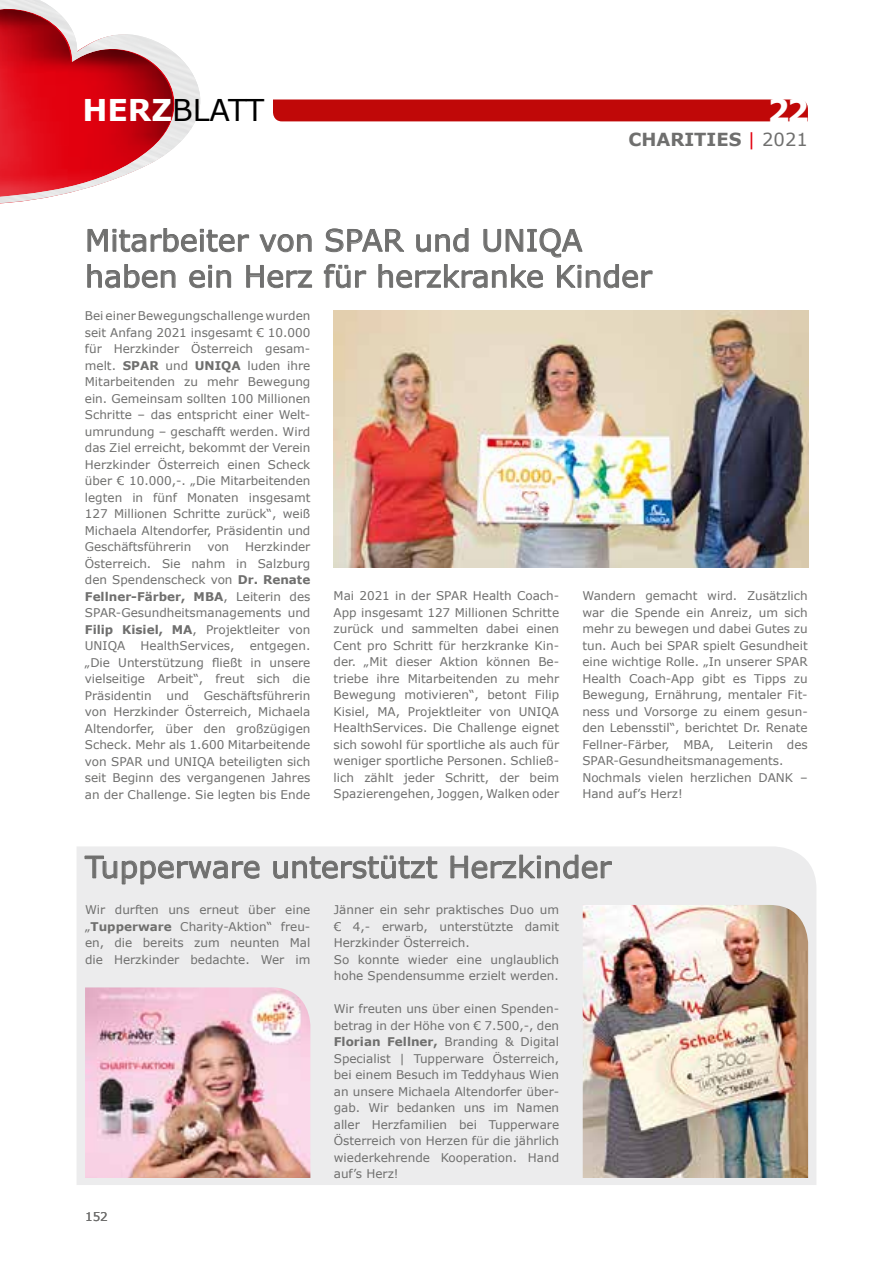
<style>
.page{position:relative;width:893px;height:1263px;background:#fff}
.page>*{position:absolute;margin:0;border:0;box-sizing:border-box;transform-origin:0 0}
.t1{font:700 31.5px "Verdana";color:#fff}
.t2{font:30px/36px "Verdana";color:#6f6f6e}
.t3{font:30px "Verdana";letter-spacing:-.015em;color:#000}
.t4{font:700 18px "Verdana";color:#6f6f6e}
.t5{font:12px/16.5px "Verdana";color:#6f6f6e}
.s1{font-weight:700;color:#fff}
.s2{font-weight:400;color:#e3000f}
.s3{font-weight:400}
.s4{font-weight:700}
</style>
<div class="page">
<div style="left:273px;top:99px;width:535px;height:22px;background:#c00808"></div>
<img style="left:0;top:0;width:201px;height:203px">
<svg style="left:88px;top:228px;width:161px;height:24px"></svg>
<svg style="left:259px;top:234px;width:52px;height:18px"></svg>
<svg style="left:326px;top:229px;width:78px;height:23px"></svg>
<svg style="left:416px;top:228px;width:52px;height:24px"></svg>
<svg style="left:484px;top:229px;width:98px;height:28px"></svg>
<svg style="left:87px;top:264px;width:88px;height:24px"></svg>
<svg style="left:189px;top:265px;width:42px;height:23px"></svg>
<svg style="left:246px;top:265px;width:66px;height:23px"></svg>
<svg style="left:324px;top:264px;width:42px;height:24px"></svg>
<svg style="left:379px;top:264px;width:164px;height:24px"></svg>
<svg style="left:557px;top:264px;width:95px;height:24px"></svg>
<img style="left:334px;top:311px;width:474px;height:256px">
<div style="left:77px;top:846px;width:739px;height:339px;background:#ececed"></div>
<svg style="left:85px;top:856px;width:174px;height:28px;background:#d4d4d5"></svg>
<svg style="left:273px;top:856px;width:164px;height:23px;background:#cecece"></svg>
<svg style="left:451px;top:855px;width:161px;height:24px;background:#d0d0d1"></svg>
<img style="left:583px;top:905px;width:225px;height:273px">
<img style="left:85px;top:987px;width:225px;height:191px">
<h2 class="t3" style="left:82px;top:91px;width:183px"><span class="s1">HERZ</span>BLATT</h2>
<h1 class="t1" style="left:768px;top:90px;width:43px">22</h1>
<h3 class="t4" style="left:628px;top:127px;width:181px">CHARITIES <span class="s2">|</span> <span class="s3">2021</span></h3>
<h2 class="t2" style="left:85px;top:223px;width:568px">Mitarbeiter von SPAR und UNIQA haben ein Herz für herzkranke Kinder</h2>
<p class="t5" style="left:85px;top:308px;width:227px">Bei einer Bewegungschallenge wurden seit Anfang 2021 insgesamt € 10.000 für Herzkinder Österreich gesam&shy;melt. <span class="s4">SPAR</span> und <span class="s4">UNIQA</span> luden ihre Mitarbeitenden zu mehr Bewegung ein. Gemeinsam sollten 100 Millionen Schritte – das entspricht einer Welt&shy;umrundung – geschafft werden. Wird das Ziel erreicht, bekommt der Verein Herzkinder Österreich einen Scheck über € 10.000,-. „Die Mitarbeitenden legten in fünf Monaten insgesamt 127 Millionen Schritte zurück“, weiß Michaela Altendorfer, Präsidentin und Geschäftsführerin</p>
<p class="t5" style="left:85px;top:539px;width:227px;text-align:justify;text-indent:160px">Herzkinder Österreich. Sie nahm in Salzburg den Spendenscheck von <span class="s4">Dr. Renate Fellner-Färber, MBA</span>, Leiterin des SPAR-Gesundheitsmanagements und <span class="s4">Filip Kisiel, MA</span>, Projektleiter von UNIQA</p>
<p class="t5" style="left:207px;top:539px;width:23px">von</p>
<p class="t5" style="left:334px;top:588px;width:227px">Mai 2021 in der SPAR Health Coach-App insgesamt 127 Millionen Schritte zurück und sammelten dabei einen Cent pro Schritt für herzkranke Kin&shy;der. „Mit dieser Aktion können Be&shy;triebe ihre Mitarbeitenden zu mehr Bewegung motivieren“, betont Filip Kisiel, MA, Projektleiter von UNIQA HealthServices. Die Challenge eignet sich sowohl für sportliche als auch für weniger sportliche Personen. Schließ&shy;lich zählt jeder Schritt, der beim Spazierengehen, Joggen, Walken oder</p>
<p class="t5" style="left:582px;top:588px;width:227px">Wandern gemacht wird. Zusätzlich war die Spende ein Anreiz, um sich mehr zu bewegen und dabei Gutes zu tun. Auch bei SPAR spielt Gesundheit eine wichtige Rolle. „In unserer SPAR Health Coach-App gibt es Tipps zu Bewegung, Ernährung, mentaler Fit&shy;ness und Vorsorge zu einem gesun&shy;den Lebensstil“, berichtet Dr. Renate Fellner-Färber, MBA, Leiterin des SPAR-Gesundheitsmanagements.<br>Nochmals vielen herzlichen DANK – Hand auf’s Herz!</p>
<p class="t5" style="left:141px;top:638px;width:95px">HealthServices,</p>
<p class="t5" style="left:85px;top:638px;width:227px;text-align:justify;text-indent:165px">entgegen. „Die Unterstützung fließt in unsere vielseitige Arbeit“, freut sich die Präsidentin und Geschäftsführerin von Herzkinder Österreich, Michaela Altendorfer, über den großzügigen Scheck. Mehr als 1.600 Mitarbeitende von SPAR und UNIQA beteiligten sich seit Beginn des vergangenen Jahres an der Challenge. Sie legten bis Ende</p>
<h2 class="t2" style="left:85px;top:849px;width:528px">Tupperware unterstützt Herzkinder</h2>
<p class="t5" style="left:85px;top:902px;width:227px">Wir durften uns erneut über eine „<span class="s4">Tupperware</span> Charity-Aktion“ freu&shy;en, die bereits zum neunten Mal die Herzkinder bedachte. Wer im</p>
<p class="t5" style="left:334px;top:902px;width:227px">Jänner ein sehr praktisches Duo um € 4,- erwarb, unterstützte damit<br>Herzkinder Österreich.<br>So konnte wieder eine unglaublich hohe Spendensumme erzielt werden.</p>
<p class="t5" style="left:334px;top:1001px;width:227px">Wir freuten uns über einen Spenden--- betrag in der Höhe von € 7.500,-, den <span class="s4">Florian Fellner,</span> Branding &amp; Digital Specialist | Tupperware Österreich, bei einem Besuch im Teddyhaus Wien an unsere Michaela Altendorfer über-- gab. Wir bedanken uns im Namen aller Herzfamilien bei Tupperware Österreich von Herzen für die jährlich wiederkehrende Kooperation. Hand auf’s Herz!</p>
<p class="t5" style="left:85px;top:1208px;width:24px">152</p>
</div>
